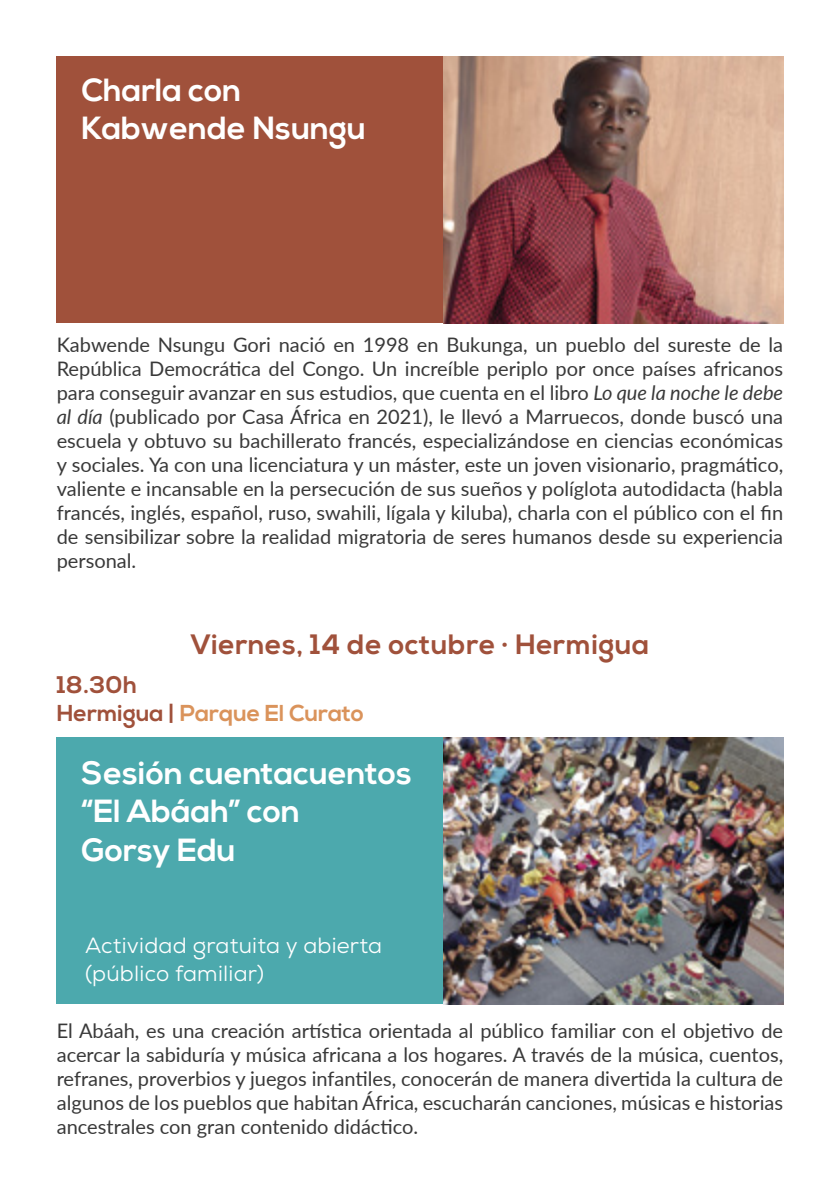
<style>
.page{position:relative;width:840px;height:1191px;background:#fff}
.page>*{position:absolute;margin:0;border:0;box-sizing:border-box;transform-origin:0 0}
.t1{font:700 32px/38.4px "Nexa";color:#fff}
.t2{font:700 28px "Nexa";letter-spacing:.02em;color:#a0513b}
.t3{font:700 24px "Nexa";color:#a0513b}
.t4{font:700 23px "Nexa";color:#da935b}
.t5{font:22px/28px "Nexa";letter-spacing:.01em;color:#fff}
.t6{font:20px/24px "Lato";color:#393939;text-align:justify}
.s1{font-style:italic}
.s2{color:#a0513b}
</style>
<div class="page">
<div style="left:57px;top:737px;width:725px;height:267px;background:#4ca9ad"></div>
<img style="left:443px;top:737px;width:339px;height:267px">
<div style="left:57px;top:57px;width:725px;height:266px;background:#a0513b"></div>
<img style="left:443px;top:57px;width:339px;height:266px">
<h1 class="t1" style="left:81px;top:72px;width:286px">Charla con<br>Kabwende Nsungu</h1>
<p class="t6" style="left:57px;top:331px;width:727px">Kabwende Nsungu Gori nació en 1998 en Bukunga, un pueblo del sureste de la República Democrática del Congo. Un increíble periplo por once países africanos para conseguir avanzar en sus estudios, que cuenta en el libro <span class="s1">Lo que la noche le debe al día</span> (publicado por Casa África en 2021), le llevó a Marruecos, donde buscó una escuela y obtuvo su bachillerato francés, especializándose en ciencias económicas y sociales. Ya con una licenciatura y un máster, este un joven visionario, pragmático, valiente e incansable en la persecución de sus sueños y políglota autodidacta (habla francés, inglés, español, ruso, swahili, lígala y kiluba), charla con el público con el fin de sensibilizar sobre la realidad migratoria de seres humanos desde su experiencia personal.</p>
<h2 class="t2" style="left:190px;top:628px;width:460px">Viernes, 14 de octubre · Hermigua</h2>
<p class="t3" style="left:57px;top:670px;width:82px">18.30h</p>
<p class="t4" style="left:57px;top:699px;width:309px"><span class="s2">Hermigua |</span> Parque El Curato</p>
<h1 class="t1" style="left:81px;top:755px;width:332px">Sesión cuentacuentos “El Abáah” con<br>Gorsy Edu</h1>
<p class="t5" style="left:85px;top:931px;width:298px">Actividad gratuita y abierta (público familiar)</p>
<p class="t6" style="left:57px;top:1018px;width:727px">El Abáah, es una creación artística orientada al público familiar con el objetivo de acercar la sabiduría y música africana a los hogares. A través de la música, cuentos, refranes, proverbios y juegos infantiles, conocerán de manera divertida la cultura de algunos de los pueblos que habitan África, escucharán canciones, músicas e historias ancestrales con gran contenido didáctico.</p>
</div>
